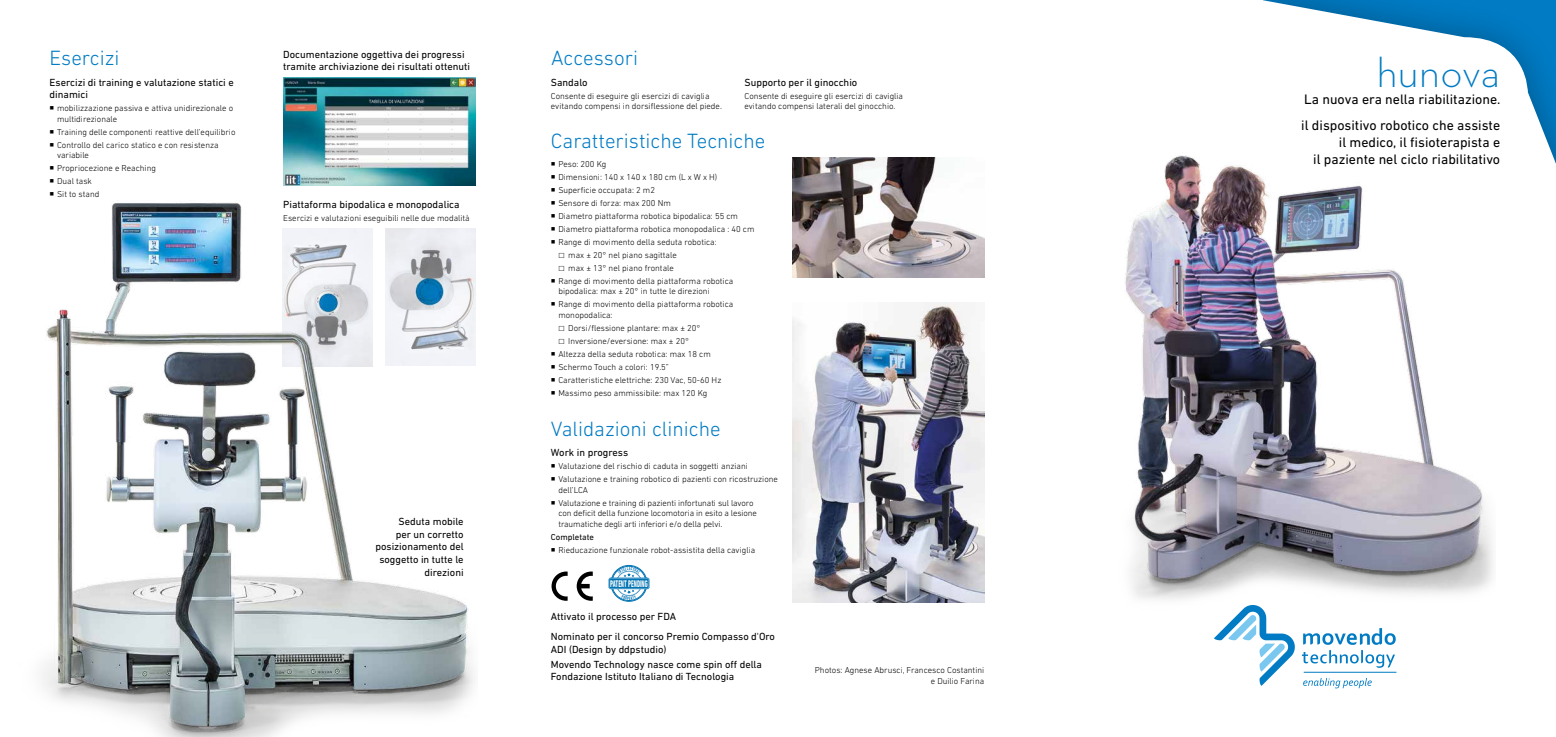
<style>
.page{position:relative;width:1556px;height:737px;background:#fff}
.page>*{position:absolute;margin:0;border:0;box-sizing:border-box;transform-origin:0 0}
.t1{font:300 42px "Neutra Text TF";letter-spacing:-.005em;color:#007bc4}
.t2{font:300 21px "DIN Next LT Pro";color:#007bc4}
.t3{font:14px/26.7px "DIN Next LT Pro";color:#000}
.t4{font:10.5px/12.6px "DIN Next LT Pro";color:#000}
.t5{font:700 condensed 9.71px "DIN Next LT Pro";color:#fff;scale:.69 1}
.t6{font:300 8.75px/13px "DIN Next LT Pro";color:#000}
.t7{font:8.75px "DIN Next LT Pro";color:#000}
</style>
<div class="page">
<img style="left:283px;top:78px;width:192px;height:32px">
<svg style="left:551px;top:571px;width:16px;height:30px"></svg>
<svg style="left:576px;top:571px;width:16px;height:30px"></svg>
<img style="left:792px;top:158px;width:192px;height:119px">
<img style="left:792px;top:302px;width:192px;height:300px">
<svg style="left:1263px;top:0;width:292px;height:161px"></svg>
<img style="left:1125px;top:121px;width:370px;height:479px">
<img style="left:42px;top:110px;width:434px;height:627px">
<svg style="left:1303px;top:678px;width:68px;height:10px"></svg>
<svg style="left:1301px;top:628px;width:94px;height:40px"></svg>
<svg style="left:1214px;top:605px;width:80px;height:80px"></svg>
<hr style="left:1303px;top:672px;width:93px;height:1px;background:#007bc4">
<svg style="left:50px;top:130px;width:4px;height:3px"></svg>
<svg style="left:50px;top:143px;width:4px;height:3px"></svg>
<svg style="left:50px;top:166px;width:4px;height:4px"></svg>
<svg style="left:50px;top:179px;width:4px;height:4px"></svg>
<svg style="left:50px;top:192px;width:4px;height:4px"></svg>
<svg style="left:609px;top:565px;width:40px;height:37px"></svg>
<h2 class="t2" style="left:50px;top:46px;width:71px">Esercizi</h2>
<p class="t4" style="left:283px;top:47px;width:188px">Documentazione oggettiva dei progressi tramite archiviazione dei risultati ottenuti</p>
<p class="t4" style="left:50px;top:76px;width:186px">Esercizi di training e valutazione statici e dinamici</p>
<p class="t6" style="left:57px;top:103px;width:178px;line-height:10.5px">mobilizzazione passiva e attiva unidirezionale o multidirezionale</p>
<p class="t6" style="left:57px;top:125px;width:180px">Training delle componenti reattive dell’equilibrio<br>Controllo del carico statico e con resistenza</p>
<p class="t6" style="left:57px;top:149px;width:100px">variabile<br>Propriocezione e Reaching<br>Dual task<br>Sit to stand</p>
<p class="t4" style="left:283px;top:198px;width:178px">Piattaforma bipodalica e monopodalica</p>
<p class="t6" style="left:283px;top:211px;width:188px">Esercizi e valutazioni eseguibili nelle due modalità</p>
<p class="t4" style="left:375px;top:515px;width:90px;text-align:right">Seduta mobile<br>per un corretto posizionamento del soggetto in tutte le direzioni</p>
<h2 class="t2" style="left:551px;top:46px;width:88px">Accessori</h2>
<p class="t4" style="left:551px;top:76px;width:38px">Sandalo</p>
<p class="t6" style="left:551px;top:90px;width:172px;line-height:10.5px">Consente di eseguire gli esercizi di caviglia evitando compensi in dorsiflessione del piede.</p>
<p class="t4" style="left:744px;top:76px;width:114px">Supporto per il ginocchio</p>
<p class="t6" style="left:744px;top:90px;width:160px;line-height:10.5px">Consente di eseguire gli esercizi di caviglia evitando compensi laterali del ginocchio.</p>
<h2 class="t2" style="left:551px;top:129px;width:216px">Caratteristiche Tecniche</h2>
<p class="t6" style="left:558px;top:157px;width:50px">Peso: 200 Kg</p>
<p class="t6" style="left:558px;top:170px;width:160px">Dimensioni: 140 x 140 x 180 cm (L x W x H)</p>
<p class="t6" style="left:558px;top:183px;width:98px">Superficie occupata: 2 m2</p>
<p class="t6" style="left:558px;top:196px;width:114px">Sensore di forza: max 200 Nm</p>
<p class="t6" style="left:558px;top:209px;width:181px">Diametro piattaforma robotica bipodalica: 55 cm</p>
<p class="t6" style="left:558px;top:222px;width:198px">Diametro piattaforma robotica monopodalica : 40 cm</p>
<p class="t6" style="left:558px;top:235px;width:160px">Range di movimento della seduta robotica:</p>
<p class="t6" style="left:568px;top:248px;width:110px">max ± 20° nel piano sagittale</p>
<p class="t6" style="left:568px;top:261px;width:107px">max ± 13° nel piano frontale</p>
<p class="t6" style="left:558px;top:274px;width:176px">Range di movimento della piattaforma robotica</p>
<p class="t6" style="left:558px;top:285px;width:176px">bipodalica: max ± 20° in tutte le direzioni<br>Range di movimento della piattaforma robotica</p>
<p class="t6" style="left:558px;top:308px;width:56px">monopodalica:</p>
<p class="t6" style="left:568px;top:321px;width:134px">Dorsi/flessione plantare: max ± 20°</p>
<p class="t6" style="left:568px;top:334px;width:122px">Inversione/eversione: max ± 20°</p>
<p class="t6" style="left:558px;top:347px;width:154px">Altezza della seduta robotica: max 18 cm</p>
<p class="t6" style="left:558px;top:360px;width:112px">Schermo Touch a colori: 19.5”</p>
<p class="t6" style="left:558px;top:373px;width:164px">Caratteristiche elettriche: 230 Vac, 50-60 Hz</p>
<p class="t6" style="left:558px;top:386px;width:151px">Massimo peso ammissibile: max 120 Kg</p>
<h2 class="t2" style="left:551px;top:417px;width:171px">Validazioni cliniche</h2>
<p class="t4" style="left:551px;top:446px;width:79px">Work in progress</p>
<p class="t6" style="left:558px;top:460px;width:221px">Valutazione del rischio di caduta in soggetti anziani<br>Valutazione e training robotico di pazienti con ricostruzione</p>
<p class="t6" style="left:558px;top:483px;width:197px">dell’LCA<br>Valutazione e training di pazienti infortunati sul lavoro</p>
<p class="t6" style="left:558px;top:508px;width:200px;line-height:10.5px">con deficit della funzione locomotoria in esito a lesione traumatiche degli arti inferiori e/o della pelvi.</p>
<p class="t7" style="left:551px;top:532px;width:45px">Completate</p>
<p class="t6" style="left:558px;top:543px;width:198px">Rieducazione funzionale robot-assistita della caviglia</p>
<p class="t5" style="left:610px;top:578px;width:56px">PATENT PENDING</p>
<p class="t4" style="left:551px;top:606px;width:226px;line-height:20px">Attivato il processo per FDA<br>Nominato per il concorso Premio Compasso d'Oro</p>
<p class="t4" style="left:551px;top:641px;width:212px;line-height:15px">ADI (Design by ddpstudio)<br>Movendo Technology nasce come spin off della</p>
<p class="t4" style="left:551px;top:670px;width:185px">Fondazione Istituto Italiano di Tecnologia</p>
<p class="t6" style="left:814px;top:664px;width:171px;line-height:10.5px;text-align:right">Photos: Agnese Abrusci, Francesco Costantini e Duilio Farina</p>
<h1 class="t1" style="left:1376px;top:47px;width:125px">hunova</h1>
<h3 class="t3" style="left:1301px;top:85px;width:201px">La nuova era nella riabilitazione. il dispositivo robotico che assiste</h3>
<h3 class="t3" style="left:1313px;top:134px;width:188px;line-height:16.8px;text-align:right">il medico, il fisioterapista e<br>il paziente nel ciclo riabilitativo</h3>
</div>
